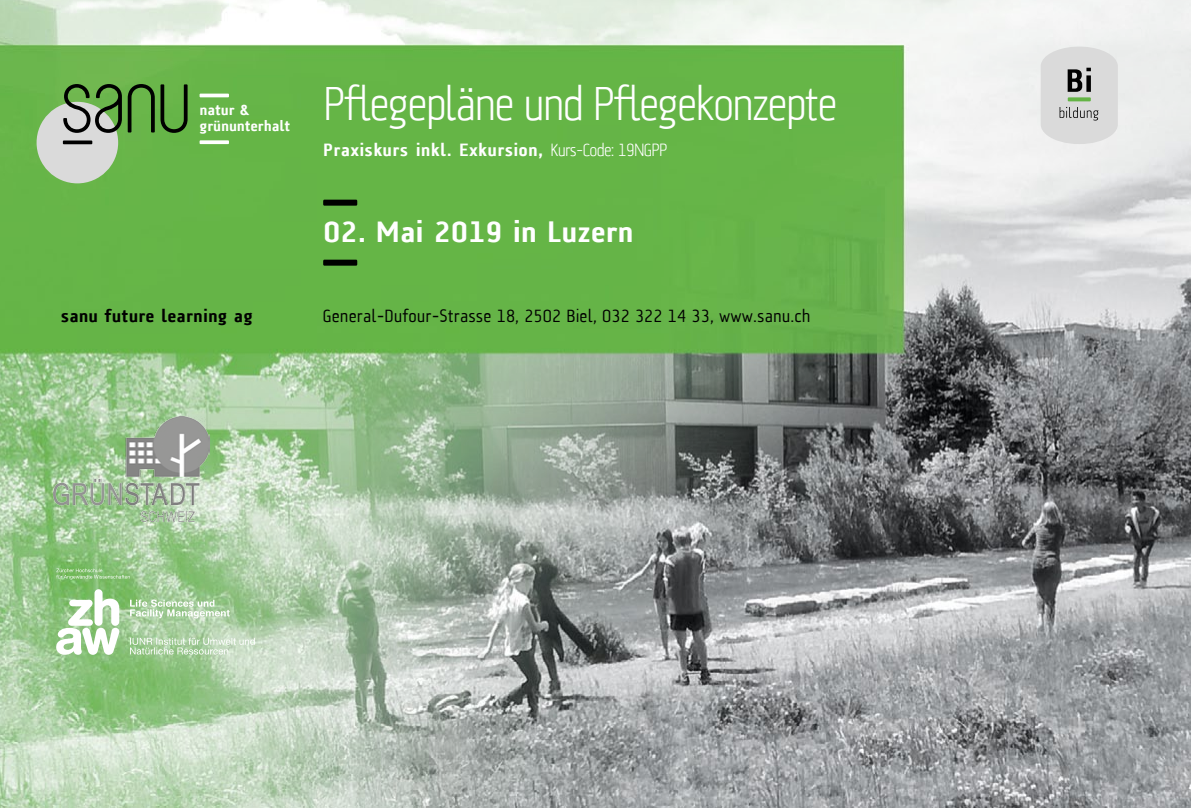
<style>
.page{position:relative;width:1191px;height:808px;background:#fff}
.page>*{position:absolute;margin:0;border:0;box-sizing:border-box;transform-origin:0 0}
.t1{font:300 48px "A Asanu";letter-spacing:-.05em;color:#fff}
.t2{font:900 30px "A Asanu";letter-spacing:-.01em;color:#fff}
.t3{font:18px "A Asanu";color:#000}
.t4{font:900 18px "A Asanu";letter-spacing:.01em;color:#fff}
.t5{font:900 18px "A Asanu";color:#000}
.t6{font:900 15px/16px "A Asanu";letter-spacing:-.015em;color:#fff}
.s1{font-weight:300}
</style>
<div class="page">
<img style="left:0;top:0;width:1191px;height:808px">
<div style="left:37px;top:102px;width:81px;height:81px;background:#dadada;border-radius:50%"></div>
<svg style="left:63px;top:84px;width:59px;height:49px"></svg>
<svg style="left:128px;top:84px;width:60px;height:49px;background:#4c8435"></svg>
<svg style="left:63px;top:140px;width:29px;height:4px"></svg>
<svg style="left:200px;top:140px;width:29px;height:4px"></svg>
<hr style="left:200px;top:94px;width:29px;height:3px;background:#fff">
<div style="left:323px;top:200px;width:34px;height:6px;background:#000"></div>
<div style="left:323px;top:260px;width:34px;height:6px;background:#000"></div>
<svg style="left:56px;top:568px;width:199px;height:87px;background:#add2a2"></svg>
<img style="left:54px;top:417px;width:155px;height:105px">
<svg style="left:1040px;top:47px;width:77px;height:97px;background:#cdcecd"></svg>
<p class="t6" style="left:199px;top:102px;width:92px">natur &amp; grünunterhalt</p>
<h1 class="t1" style="left:323px;top:77px;width:516px">Pflegepläne und Pflegekonzepte</h1>
<p class="t4" style="left:323px;top:139px;width:346px">Praxiskurs inkl. Exkursion, <span class="s1">Kurs-Code: 19NGPP</span></p>
<h2 class="t2" style="left:323px;top:215px;width:312px">02. Mai 2019 in Luzern</h2>
<p class="t5" style="left:61px;top:306px;width:194px">sanu future learning ag</p>
<p class="t3" style="left:323px;top:306px;width:489px">General-Dufour-Strasse 18, 2502 Biel, 032 322 14 33, www.sanu.ch</p>
</div>
